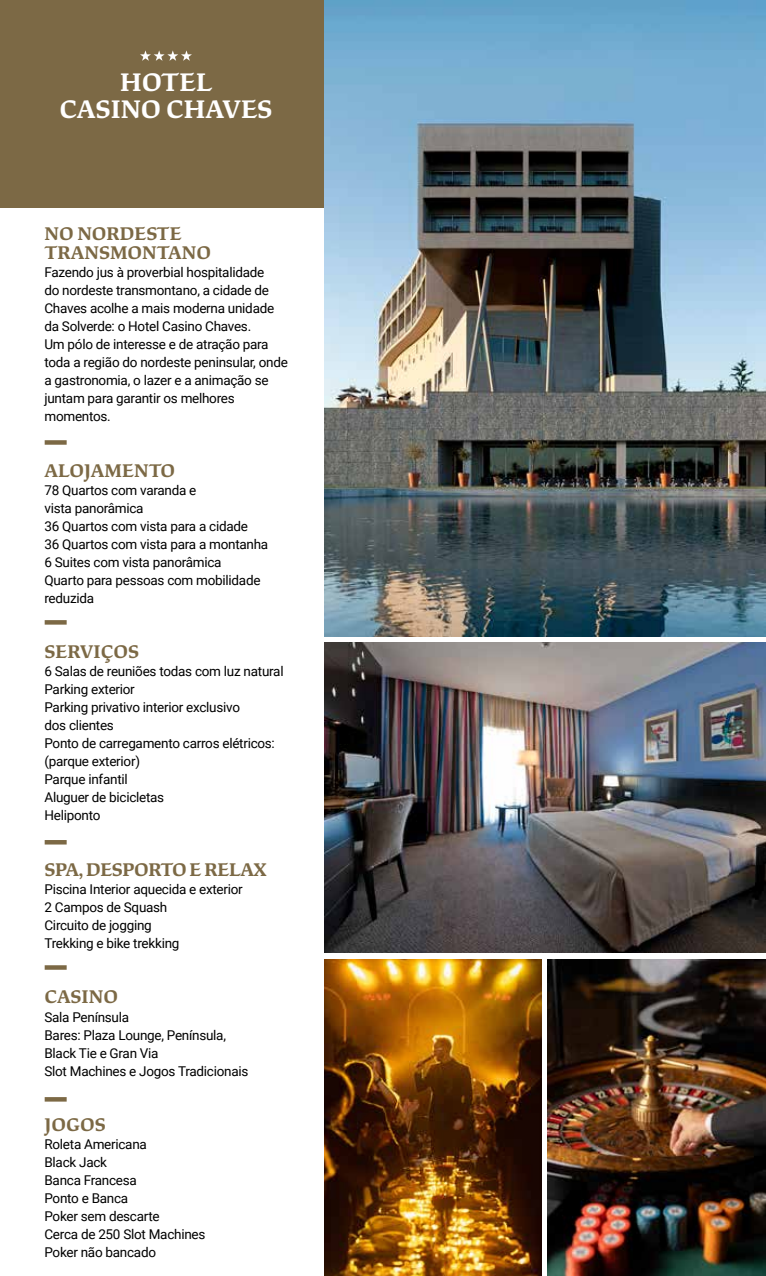
<style>
.page{position:relative;width:766px;height:1276px;background:#fff}
.page>*{position:absolute;margin:0;border:0;box-sizing:border-box;transform-origin:0 0}
.t1{font:700 27px/27px "Study";color:#fff;text-align:center}
.t2{font:700 19.5px/19.5px "Study";letter-spacing:-.005em;color:#7c6945}
.t3{font:13.5px/18px "Roboto";letter-spacing:-.02em;color:#000}
</style>
<div class="page">
<div style="left:0;top:0;width:332px;height:208px;background:#7c6945"></div>
<img style="left:547px;top:959px;width:218px;height:317px">
<img style="left:324px;top:0;width:441px;height:636px">
<img style="left:324px;top:959px;width:217px;height:317px">
<img style="left:324px;top:642px;width:441px;height:310px">
<svg style="left:45px;top:1097px;width:22px;height:4px"></svg>
<svg style="left:45px;top:965px;width:22px;height:4px"></svg>
<hr style="left:45px;top:840px;width:22px;height:4px;background:#7c6945">
<svg style="left:45px;top:620px;width:22px;height:4px"></svg>
<div style="left:45px;top:440px;width:22px;height:5px;background:#7c6945"></div>
<svg style="left:140px;top:50px;width:52px;height:11px"></svg>
<h1 class="t1" style="left:59px;top:69px;width:215px">HOTEL<br>CASINO CHAVES</h1>
<h2 class="t2" style="left:44px;top:224px;width:168px">NO NORDESTE<br>TRANSMONTANO</h2>
<p class="t3" style="left:44px;top:263px;width:245px">Fazendo jus à proverbial hospitalidade<br>do nordeste transmontano, a cidade de Chaves acolhe a mais moderna unidade da Solverde: o Hotel Casino Chaves.<br>Um pólo de interesse e de atração para toda a região do nordeste peninsular, onde a gastronomia, o lazer e a animação se juntam para garantir os melhores momentos.</p>
<h2 class="t2" style="left:44px;top:461px;width:132px">ALOJAMENTO</h2>
<p class="t3" style="left:44px;top:480px;width:225px">78 Quartos com varanda e<br>vista panorâmica<br>36 Quartos com vista para a cidade<br>36 Quartos com vista para a montanha<br>6 Suites com vista panorâmica<br>Quarto para pessoas com mobilidade reduzida</p>
<h2 class="t2" style="left:44px;top:642px;width:96px">SERVIÇOS</h2>
<p class="t3" style="left:44px;top:662px;width:240px">6 Salas de reuniões todas com luz natural<br>Parking exterior<br>Parking privativo interior exclusivo<br>dos clientes<br>Ponto de carregamento carros elétricos: (parque exterior)<br>Parque infantil<br>Aluguer de bicicletas<br>Heliponto</p>
<h2 class="t2" style="left:44px;top:860px;width:224px">SPA, DESPORTO E RELAX</h2>
<p class="t3" style="left:44px;top:879px;width:200px">Piscina Interior aquecida e exterior<br>2 Campos de Squash<br>Circuito de jogging<br>Trekking e bike trekking</p>
<h2 class="t2" style="left:44px;top:987px;width:75px">CASINO</h2>
<p class="t3" style="left:44px;top:1007px;width:205px">Sala Península<br>Bares: Plaza Lounge, Península,<br>Black Tie e Gran Via<br>Slot Machines e Jogos Tradicionais</p>
<h2 class="t2" style="left:44px;top:1115px;width:63px">JOGOS</h2>
<p class="t3" style="left:44px;top:1134px;width:162px">Roleta Americana<br>Black Jack<br>Banca Francesa<br>Ponto e Banca<br>Poker sem descarte<br>Cerca de 250 Slot Machines<br>Poker não bancado</p>
</div>
